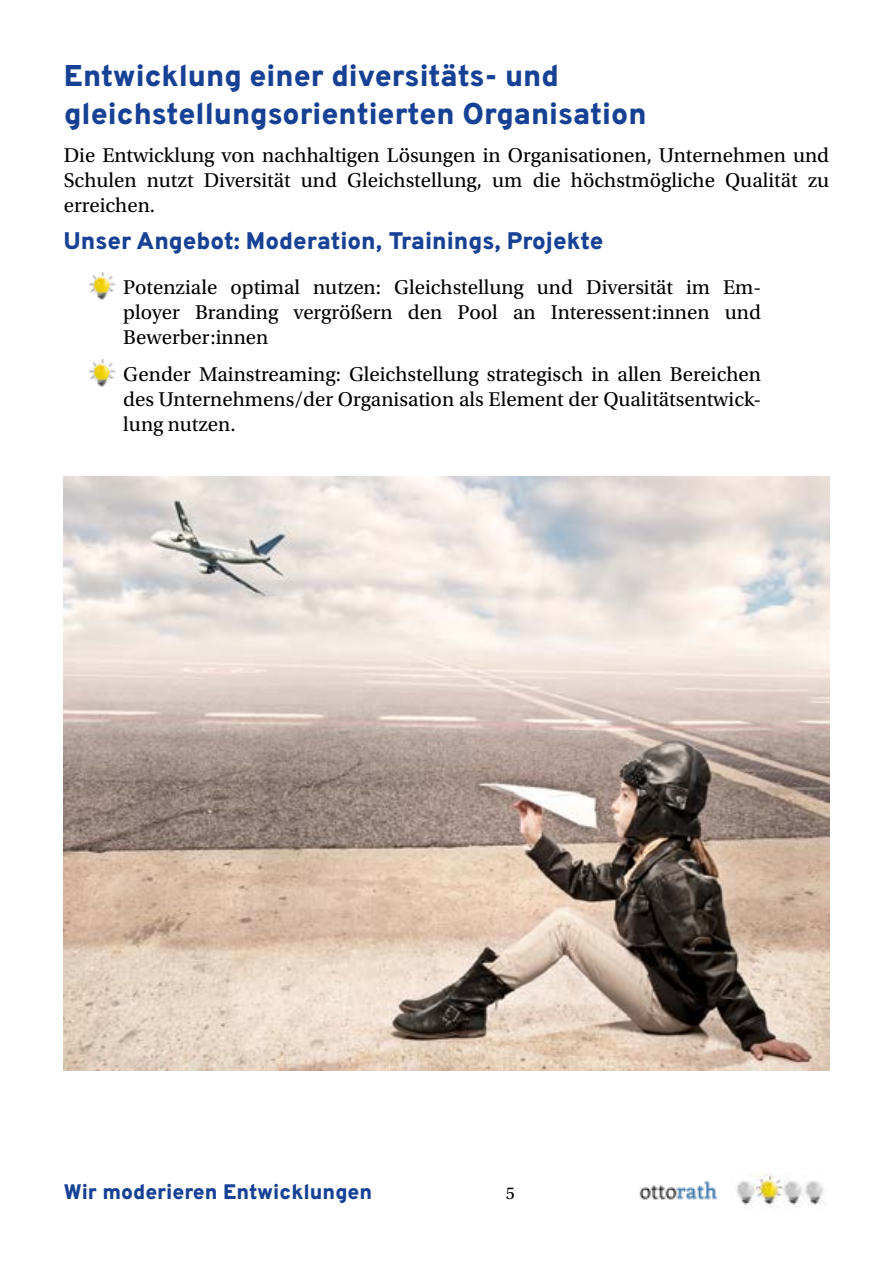
<style>
.page{position:relative;width:893px;height:1263px;background:#fff}
.page>*{position:absolute;margin:0;border:0;box-sizing:border-box;transform-origin:0 0}
.t1{font:800 30px/37.5px "Overpass";color:#164194}
.t2{font:800 24px "Overpass";color:#164194}
.t3{font:21px/25.2px "Utopia Std";color:#000;text-align:justify}
.t4{font:800 21px "Overpass";color:#164194}
.t5{font:18px "Utopia Std";color:#000}
</style>
<div class="page">
<img style="left:736px;top:1173px;width:89px;height:34px">
<img style="left:639px;top:1180px;width:79px;height:20px">
<img style="left:89px;top:272px;width:26px;height:28px">
<img style="left:89px;top:359px;width:26px;height:28px">
<img style="left:64px;top:476px;width:765px;height:594px">
<h1 class="t1" style="left:64px;top:57px;width:584px">Entwicklung einer diversitäts- und gleichstellungsorientierten Organisation</h1>
<p class="t3" style="left:64px;top:143px;width:767px">Die Entwicklung von nachhaltigen Lösungen in Organisationen, Unternehmen und Schulen nutzt Diversität und Gleichstellung, um die höchstmögliche Qualität zu erreichen.</p>
<p class="t2" style="left:64px;top:224px;width:541px">Unser Angebot: Moderation, Trainings, Projekte</p>
<p class="t3" style="left:123px;top:275px;width:639px">Potenziale optimal nutzen: Gleichstellung und Diversität im Em&shy;ployer Branding vergrößern den Pool an Interessent:innen und Bewerber:innen</p>
<p class="t3" style="left:123px;top:362px;width:639px">Gender Mainstreaming: Gleichstellung strategisch in allen Bereichen des Unternehmens/der Organisation als Element der Qualitätsentwick&shy;lung nutzen.</p>
<p class="t4" style="left:64px;top:1177px;width:310px">Wir moderieren Entwicklungen</p>
<p class="t5" style="left:506px;top:1184px;width:10px">5</p>
</div>
